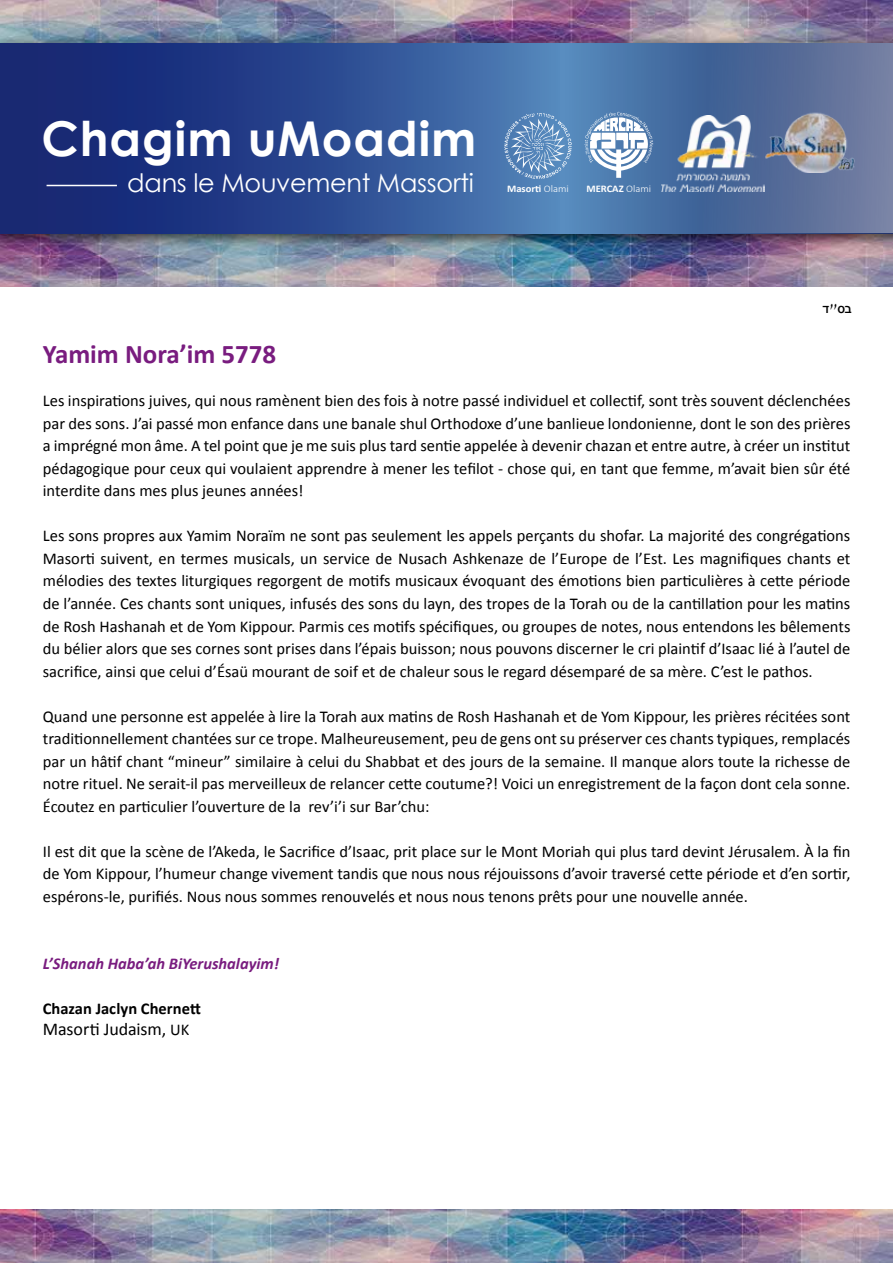
<style>
.page{position:relative;width:893px;height:1263px;background:#fff}
.page>*{position:absolute;margin:0;border:0;box-sizing:border-box;transform-origin:0 0}
.t1{font:700 48px "Century Gothic";letter-spacing:.02em;color:#fff}
.t2{font:700 27px "Calibri";color:#791c7f}
.t3{font:25.5px "Century Gothic";letter-spacing:-.01em;color:#fff}
.t4{font:18px "Calibri";letter-spacing:-.01em;color:#000}
.t5{font:500 18px "Win Soft Pro";color:#000}
.t6{font:16.5px/22.5px "Calibri";color:#000;text-align:justify}
.t7{font:italic 700 16.5px "Calibri";color:#791c7f}
.t8{font:700 16.5px "Calibri";color:#000}
.t9{font:700 10.05px "Calibri";color:#fff;scale:1.05 1}
.s1{font-weight:300}
.s2{font-family:"David";font-weight:400}
.s3{font-size:16.5px}
</style>
<div class="page">
<img style="left:0;top:1209px;width:893px;height:54px">
<img style="left:0;top:0;width:893px;height:287px">
<img style="left:745px;top:28px;width:148px;height:227px">
<img style="left:0;top:28px;width:745px;height:16px">
<img style="left:0;top:233px;width:745px;height:22px">
<svg style="left:0;top:44px;width:587px;height:189px;background:#2b498f"></svg>
<hr style="left:47px;top:185px;width:70px;height:1px;background:#fff">
<svg style="left:587px;top:44px;width:306px;height:189px;background:#54719f"></svg>
<img style="left:762px;top:107px;width:94px;height:66px">
<svg style="left:504px;top:113px;width:68px;height:66px;background:#6d97c3"></svg>
<svg style="left:584px;top:112px;width:69px;height:66px"></svg>
<img style="left:661px;top:116px;width:103px;height:76px">
<h1 class="t1" style="left:41px;top:102px;width:436px">Chagim uMoadim</h1>
<h3 class="t3" style="left:127px;top:165px;width:348px">dans le Mouvement Massorti</h3>
<p class="t9" style="left:507px;top:182px;width:60px">Masorti <span class="s1">Olami</span></p>
<p class="t9" style="left:586px;top:182px;width:63px">MERCAZ <span class="s1">Olami</span></p>
<p class="t5" style="left:823px;top:296px;width:30px">בס<span class="s2">"</span>ד</p>
<h2 class="t2" style="left:43px;top:337px;width:235px">Yamim Nora i m’ 5778</h2>
<p class="t6" style="left:43px;top:390px;width:809px">Les inspirations juives, qui nous ramènent bien des fois à notre passé individuel et collectif, sont très souvent déclenchées par des sons ’J. ai passé mon enfance dans une banale shul Orthodoxe ’d une banlieue londonienne, dont le son des prières a imprégné mon âme A. tel point que je me suis plus tard sentie appelée à devenir chazan et entre autre à, créer un institut pédagogique pour ceux qui voulaient apprendre à mener les tefilot - chose qui, en tant que femme m, ’avait bien sûr été interdite dans mes plus jeunes années!</p>
<p class="t6" style="left:43px;top:525px;width:809px">Les sons propres aux Yamim Noraïm ne sont pas seulement les appels perçants du shofar. La majorité des congrégations Masorti suivent, en termes musicals, un service de Nusach Ashkenaze de ’l Europe de ’l Est. Les magnifiques chants et mélodies des textes liturgiques regorgent de motifs musicaux évoquant des émotions bien particulières à cette période de ’l année. Ces chants sont uniques, infusés des sons du layn, des tropes de la Torah ou de la cantillation pour les matins de Rosh Hashanah et de Yom Kippour. Parmis ces motifs spécifiques, ou groupes de notes, nous entendons les bêlements du bélier alors que ses cornes sont prises dans ’l épais buisson; nous pouvons discerner le cri plaintif ’d Isaac lié ’là autel de sacrifice, ainsi que celui ’d Ésaü mourant de soif et de chaleur sous le regard désemparé de sa mère ’C. est le pathos.</p>
<p class="t6" style="left:43px;top:705px;width:809px">Quand une personne est appelée à lire la Torah aux matins de Rosh Hashanah et de Yom Kippour, les prières récitées sont</p>
<p class="t6" style="left:43px;top:727px;width:809px">traditionnellement chantées sur ce trope. Malheureusement, peu de gens ont su préserver ces chants typiques, remplacés</p>
<p class="t6" style="left:43px;top:750px;width:809px">par un hâtif chant “mineur” similaire à celui du Shabbat et des jours de la semaine Il. manque alors toute la richesse de</p>
<p class="t6" style="left:43px;top:772px;width:809px">notre rituel. Ne serait i l- pas merveilleux de relancer cette coutume?! Voici un enregistrement de la façon dont cela sonne.</p>
<p class="t6" style="left:308px;top:795px;width:123px">rev i’i’ sur Bar’chu:</p>
<p class="t6" style="left:43px;top:795px;width:260px">Écoutez en particulier ’l ouverture de la</p>
<p class="t6" style="left:43px;top:840px;width:809px">Il est dit que la scène de ’lAkeda le, Sacrifice ’d Isaac, prit place sur le Mont Moriah qui plus tard devint Jérusalem laÀ. fin de Yom Kippour ’l, humeur change vivement tandis que nous nous réjouissons ’d avoir traversé cette période et ’d en sortir, espérons l e- , purifiés. Nous nous sommes renouvelés et nous nous tenons prêts pour une nouvelle année.</p>
<p class="t7" style="left:43px;top:953px;width:238px">’L Shanah Haba’ah BiYerushalayim!</p>
<p class="t8" style="left:43px;top:998px;width:160px">Chazan Jaclyn Chernett</p>
<p class="t4" style="left:43px;top:1018px;width:148px">Masorti Judaism, <span class="s3">UK</span></p>
</div>
